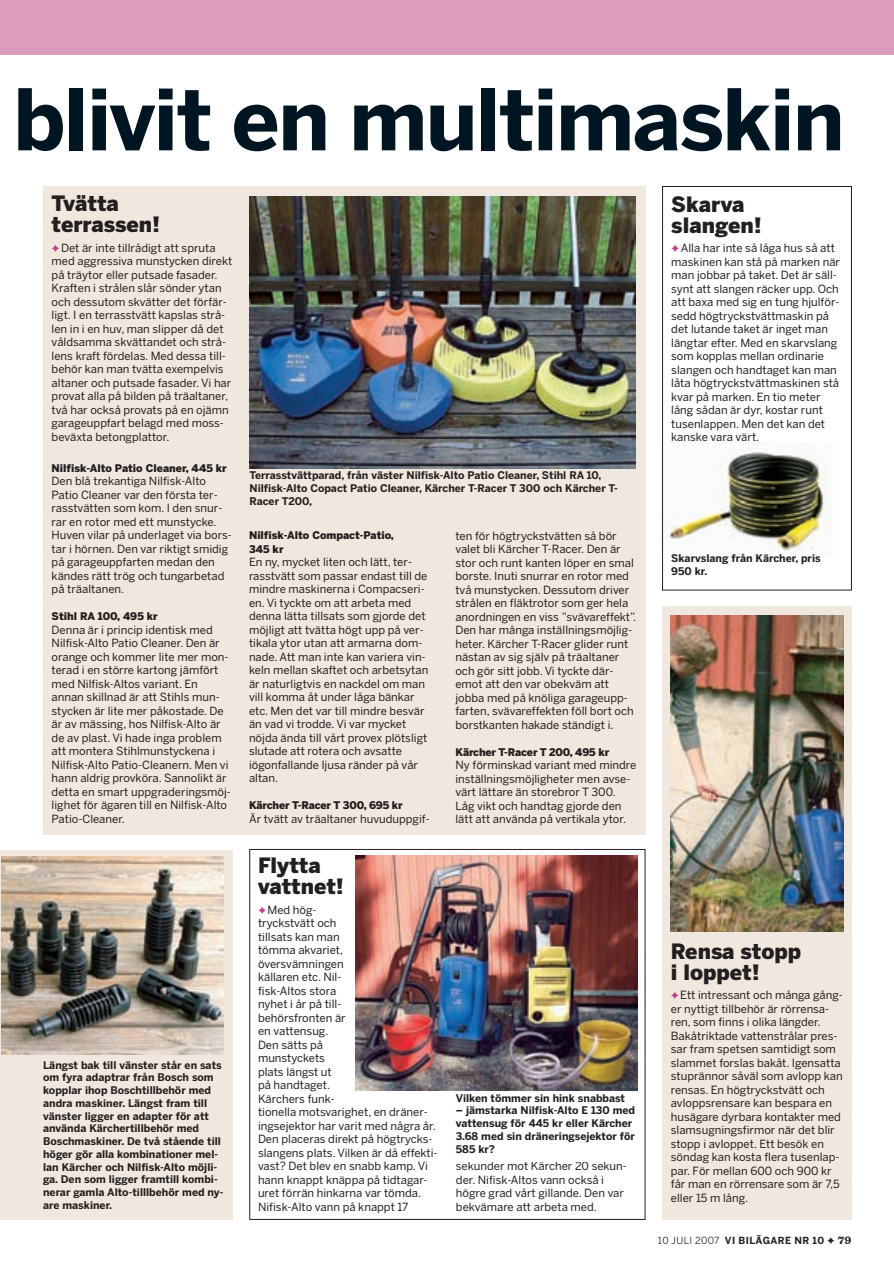
<style>
.page{position:relative;width:894px;height:1262px;background:#fff}
.page>*{position:absolute;margin:0;border:0;box-sizing:border-box;transform-origin:0 0}
.t1{font:700 84px "Benton Sans";letter-spacing:-.02em;color:#001522}
.t2{font:900 21px/21px "Benton Sans";color:#231f20}
.t3{font:11.25px/13.5px "Benton Sans";color:#231f20}
.t4{font:700 10.5px/12.8px "Benton Sans";color:#231f20}
.t5{font:900 10.5px/13.5px "Benton Sans";color:#231f20}
.t6{font:700 9.75px "Benton Sans";letter-spacing:.035em;color:#231f20}
.s1{color:#c63c8a}
.s2{font-weight:400}
.s3{font-family:"Belizio"}
</style>
<div class="page">
<img style="left:0;top:0;width:893px;height:1220px">
<h1 class="t1" style="left:13px;top:88px;width:832px">blivit en multimaskin</h1>
<h2 class="t2" style="left:52px;top:195px;width:110px">Tvätta terrassen!</h2>
<p class="t3" style="left:52px;top:242px;width:182px"><span class="s1">✦</span>Det är inte tillrådigt att spruta med aggressiva munstycken direkt på träytor eller putsade fasader.<br>Kraften i strålen slår sönder ytan och dessutom skvätter det förfär&shy;ligt. I en terrasstvätt kapslas strå&shy;len in i en huv, man slipper då det våldsamma skvättandet och strå&shy;lens kraft fördelas. Med dessa till&shy;behör kan man tvätta exempelvis altaner och putsade fasader. Vi har provat alla på bilden på träaltaner, två har också provats på en ojämn garageuppfart belagd med moss&shy;beväxta betongplattor.</p>
<p class="t5" style="left:52px;top:462px;width:177px">Nilfisk-Alto Patio Cleaner, 445 kr</p>
<p class="t3" style="left:52px;top:476px;width:182px">Den blå trekantiga Nilfisk-Alto<br>Patio Cleaner var den första ter&shy;rasstvätten som kom. I den snur&shy;rar en rotor med ett munstycke.<br>Huven vilar på underlaget via bors&shy;tar i hörnen. Den var riktigt smidig på garageuppfarten medan den kändes rätt trög och tungarbetad på träaltanen.</p>
<p class="t5" style="left:52px;top:611px;width:108px">Stihl RA 100, 495 kr</p>
<p class="t3" style="left:52px;top:624px;width:181px">Denna är i princip identisk med<br>Nilfisk-Alto Patio Cleaner. Den är orange och kommer lite mer mon&shy;terad i en större kartong jämfört med Nilfisk-Altos variant. En annan skillnad är att Stihls mun&shy;stycken är lite mer påkostade. De är av mässing, hos Nilfisk-Alto är de av plast. Vi hade inga problem att montera Stihlmunstyckena i<br>Nilfisk-Alto Patio-Cleanern. Men vi hann aldrig provköra. Sannolikt är detta en smart uppgraderingsmöj&shy;lighet för ägaren till en Nilfisk-Alto<br>Patio-Cleaner.</p>
<p class="t4" style="left:43px;top:1059px;width:182px">Längst bak till vänster står en sats om fyra adaptrar från Bosch som kopplar ihop Boschtillbehör med andra maskiner. Längst fram till vänster ligger en adapter för att använda Kärchertillbehör med<br>Boschmaskiner. De två stående till höger gör alla kombinationer mel&shy;lan Kärcher och Nilfisk-Alto möjli&shy;ga. Den som ligger framtill kombi&shy;nerar gamla Alto-tilllbehör med ny&shy;are maskiner.</p>
<p class="t4" style="left:249px;top:470px;width:370px">Terrasstvättparad, från väster Nilfisk-Alto Patio Cleaner, Stihl RA 10,<br>Nilfisk-Alto Copact Patio Cleaner, Kärcher T-Racer T 300 och Kärcher T-<br>Racer T200,</p>
<p class="t5" style="left:249px;top:530px;width:146px">Nilfisk-Alto Compact-Patio,<br>345 kr</p>
<p class="t3" style="left:249px;top:556px;width:181px">En ny, mycket liten och lätt, ter&shy;rasstvätt som passar endast till de mindre maskinerna i Compacseri&shy;en. Vi tyckte om att arbeta med denna lätta tillsats som gjorde det möjligt att tvätta högt upp på ver&shy;tikala ytor utan att armarna dom&shy;nade. Att man inte kan variera vin&shy;keln mellan skaftet och arbetsytan är naturligtvis en nackdel om man vill komma åt under låga bänkar etc. Men det var till mindre besvär än vad vi trodde. Vi var mycket nöjda ända till vårt provex plötsligt slutade att rotera och avsatte iögonfallande ljusa ränder på vår altan.</p>
<p class="t5" style="left:249px;top:800px;width:155px">Kärcher T-Racer T 300, 695 kr</p>
<p class="t3" style="left:249px;top:813px;width:182px">Är tvätt av träaltaner huvuduppgif-</p>
<h2 class="t2" style="left:258px;top:857px;width:87px">Flytta vattnet!</h2>
<p class="t3" style="left:258px;top:904px;width:181px"><span class="s1">✦</span>Med hög-<br>tryckstvätt och<br>tillsats kan man<br>tömma akvariet,<br>översvämningen<br>källaren etc. Nil-<br>fisk-Altos stora<br>nyhet i år på till-<br>behörsfronten är<br>en vattensug.<br>Den sätts på<br>munstyckets<br>plats längst ut<br>på handtaget.<br>Kärchers funk-<br>tionella motsvarighet, en dräner&shy;ingsejektor har varit med några år.<br>Den placeras direkt på högtrycks&shy;slangens plats. Vilken är då effekti&shy;vast? Det blev en snabb kamp. Vi hann knappt knäppa på tidtagar&shy;uret förrän hinkarna var tömda.<br>Nifisk-Alto vann på knappt 17</p>
<p class="t3" style="left:455px;top:530px;width:182px">ten för högtryckstvätten så bör valet bli Kärcher T-Racer. Den är stor och runt kanten löper en smal borste. Inuti snurrar en rotor med två munstycken. Dessutom driver strålen en fläktrotor som ger hela anordningen en viss ”svävareffekt”.<br>Den har många inställningsmöjlig&shy;heter. Kärcher T-Racer glider runt nästan av sig själv på träaltaner och gör sitt jobb. Vi tyckte där&shy;emot att den var obekväm att jobba med på knöliga garageupp&shy;farten, svävareffekten föll bort och borstkanten hakade ständigt i.</p>
<p class="t5" style="left:455px;top:746px;width:155px">Kärcher T-Racer T 200, 495 kr</p>
<p class="t3" style="left:455px;top:760px;width:182px">Ny förminskad variant med mindre inställningsmöjligheter men avse&shy;värt lättare än storebror T 300.<br>Låg vikt och handtag gjorde den lätt att använda på vertikala ytor.</p>
<p class="t4" style="left:456px;top:1092px;width:171px">Vilken tömmer sin hink snabbast</p>
<p class="t4" style="left:456px;top:1105px;width:181px">– jämstarka Nilfisk-Alto E 130 med vattensug för 445 kr eller Kärcher<br>3.68 med sin dräneringsejektor för<br>585 kr?</p>
<p class="t3" style="left:456px;top:1160px;width:172px">sekunder mot Kärcher 20 sekun&shy;der. Nifisk-Altos vann också i högre grad vårt gillande. Den var bekvämare att arbeta med.</p>
<h2 class="t2" style="left:671px;top:196px;width:92px">Skarva slangen!</h2>
<p class="t3" style="left:671px;top:242px;width:170px"><span class="s1">✦</span>Alla har inte så låga hus så att maskinen kan stå på marken när man jobbar på taket. Det är säll&shy;synt att slangen räcker upp. Och att baxa med sig en tung hjulför&shy;sedd högtryckstvättmaskin på det lutande taket är inget man längtar efter. Med en skarvslang som kopplas mellan ordinarie slangen och handtaget kan man låta högtryckstvättmaskinen stå kvar på marken. En tio meter lång sådan är dyr, kostar runt tusenlappen. Men det kan det kanske vara värt.</p>
<p class="t4" style="left:671px;top:553px;width:151px">Skarvslang från Kärcher, pris<br>950 kr.</p>
<h2 class="t2" style="left:670px;top:943px;width:132px">Rensa stopp i loppet!</h2>
<p class="t3" style="left:670px;top:990px;width:174px"><span class="s1">✦</span>Ett intressant och många gång&shy;er nyttigt tillbehör är rörrensa&shy;ren, som finns i olika längder.<br>Bakåtriktade vattenstrålar pres&shy;sar fram spetsen samtidigt som slammet forslas bakåt. Igensatta stuprännor såväl som avlopp kan rensas. En högtryckstvätt och avloppsrensare kan bespara en husägare dyrbara kontakter med slamsugningsfirmor när det blir stopp i avloppet. Ett besök en söndag kan kosta flera tusenlap&shy;par. För mellan 600 och 900 kr får man en rörrensare som är 7,5 eller 15 m lång.</p>
<p class="t6" style="left:657px;top:1237px;width:195px"><span class="s2">10 JULI 2007</span> VI BILÄGARE NR 10 ✦ <span class="s3">79</span></p>
</div>
